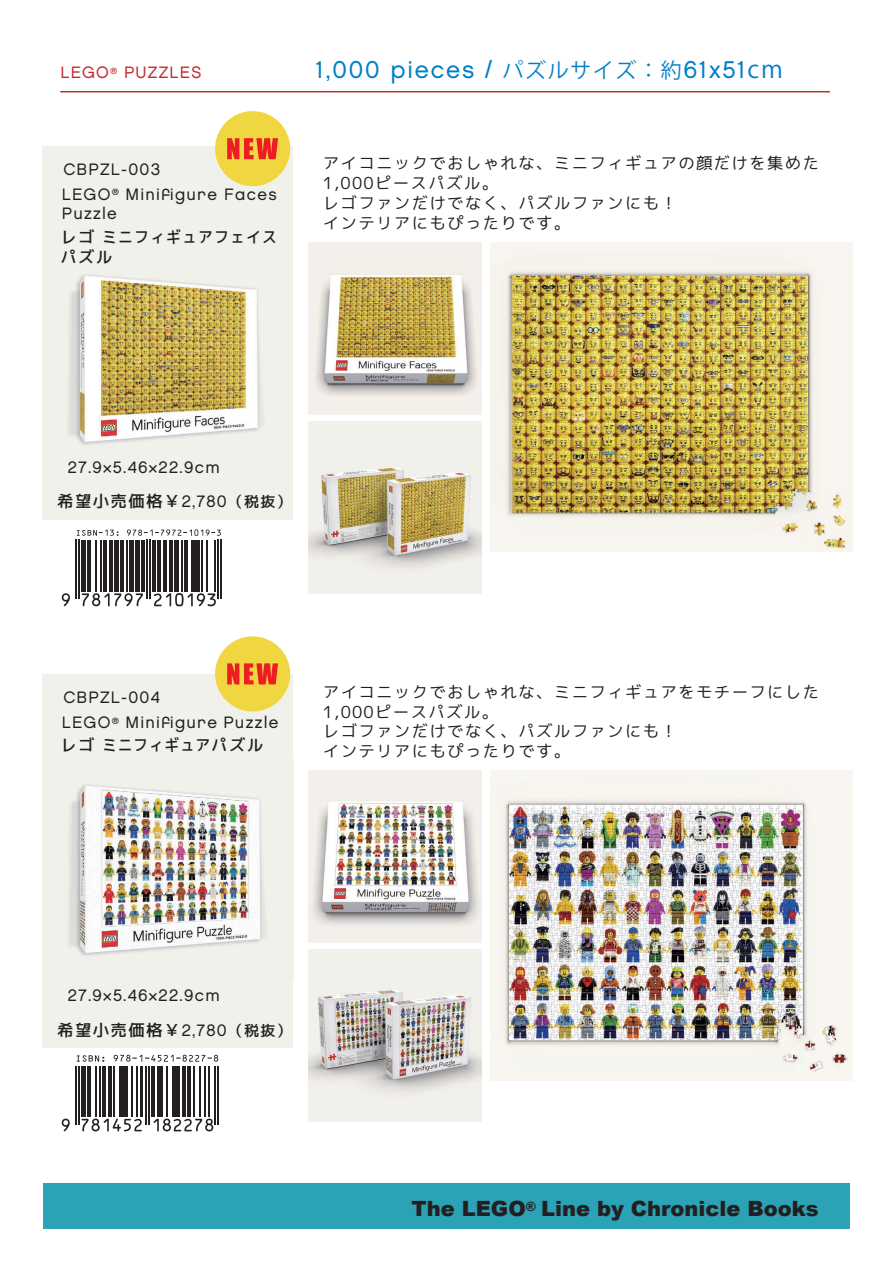
<style>
.page{position:relative;width:893px;height:1263px;background:#fff}
.page>*{position:absolute;margin:0;border:0;box-sizing:border-box;transform-origin:0 0}
.t1{font:24.15px "LEGO Chalet 7080 80";letter-spacing:.075em;color:#007fc6}
.t2{font:900 21px "Arial";color:#231f20}
.t3{font:16.5px/19.8px "mgenplus 2 p regular";letter-spacing:.075em;color:#231f20}
.t4{font:16.5px/19.8px "LEGO Chalet 7080 80";letter-spacing:.075em;color:#231f20}
.t5{font:16.5px/19.8px "mgenplus 2 p medium";letter-spacing:.075em;color:#231f20}
.t6{font:16.5px "LEGO Chalet 7080 80";letter-spacing:.075em;color:#c4272c}
.t7{font:16.5px "mgenplus 2 p medium";letter-spacing:.05em;color:#231f20}
.s1{font-family:"Koz Go Pr 6 N";font-size:21px}
.s2{font-family:"Koz Go Pr 6 N"}
.s3{font-family:"LEGO Chalet 7080 80"}
.s4{font-size:15px}
</style>
<div class="page">
<div style="left:43px;top:674px;width:250px;height:374px;background:#f0f1eb"></div>
<img style="left:68px;top:758px;width:226px;height:222px">
<div style="left:43px;top:146px;width:250px;height:373px;background:#f0f1eb"></div>
<img style="left:68px;top:274px;width:196px;height:171px">
<hr style="left:60px;top:91px;width:770px;height:1px;background:#c4272c">
<div style="left:43px;top:1183px;width:807px;height:45px;background:#2ba2b5"></div>
<div style="left:215px;top:636px;width:75px;height:75px;background:#f0d742;border-radius:50%"></div>
<svg style="left:227px;top:663px;width:51px;height:21px"></svg>
<div style="left:215px;top:111px;width:75px;height:75px;background:#f0d742;border-radius:50%"></div>
<svg style="left:227px;top:138px;width:51px;height:21px"></svg>
<img style="left:309px;top:770px;width:172px;height:173px">
<img style="left:309px;top:949px;width:172px;height:173px">
<img style="left:491px;top:770px;width:361px;height:310px">
<img style="left:491px;top:242px;width:361px;height:310px">
<svg style="left:61px;top:539px;width:161px;height:68px"></svg>
<svg style="left:77px;top:530px;width:41px;height:6px"></svg>
<svg style="left:127px;top:529px;width:94px;height:7px"></svg>
<svg style="left:62px;top:593px;width:8px;height:13px"></svg>
<hr style="left:75px;top:540px;width:2px;height:59px;background:#231f20">
<hr style="left:79px;top:540px;width:1px;height:59px;background:#231f20">
<div style="left:81px;top:540px;width:5px;height:51px;background:#231f20"></div>
<hr style="left:88px;top:540px;width:3px;height:51px;background:#231f20">
<hr style="left:96px;top:540px;width:1px;height:51px;background:#231f20">
<hr style="left:100px;top:540px;width:2px;height:51px;background:#231f20">
<hr style="left:103px;top:540px;width:3px;height:51px;background:#231f20">
<hr style="left:109px;top:540px;width:3px;height:51px;background:#231f20">
<div style="left:114px;top:540px;width:5px;height:51px;background:#231f20"></div>
<hr style="left:120px;top:540px;width:3px;height:51px;background:#231f20">
<hr style="left:126px;top:540px;width:2px;height:51px;background:#231f20">
<div style="left:129px;top:540px;width:5px;height:51px;background:#231f20"></div>
<svg style="left:82px;top:593px;width:61px;height:13px"></svg>
<div style="left:135px;top:540px;width:5px;height:51px;background:#231f20"></div>
<hr style="left:142px;top:540px;width:3px;height:51px;background:#231f20">
<hr style="left:146px;top:540px;width:2px;height:59px;background:#231f20">
<hr style="left:149px;top:540px;width:2px;height:59px;background:#231f20">
<hr style="left:152px;top:540px;width:4px;height:51px;background:#231f20">
<hr style="left:157px;top:540px;width:3px;height:51px;background:#231f20">
<hr style="left:163px;top:540px;width:3px;height:51px;background:#231f20">
<hr style="left:169px;top:540px;width:4px;height:51px;background:#231f20">
<div style="left:174px;top:540px;width:5px;height:51px;background:#231f20"></div>
<hr style="left:182px;top:540px;width:1px;height:51px;background:#231f20">
<hr style="left:185px;top:540px;width:3px;height:51px;background:#231f20">
<hr style="left:191px;top:540px;width:3px;height:51px;background:#231f20">
<hr style="left:196px;top:540px;width:4px;height:51px;background:#231f20">
<hr style="left:202px;top:540px;width:1px;height:51px;background:#231f20">
<svg style="left:154px;top:593px;width:62px;height:13px"></svg>
<hr style="left:206px;top:540px;width:2px;height:51px;background:#231f20">
<hr style="left:214px;top:540px;width:2px;height:51px;background:#231f20">
<hr style="left:217px;top:540px;width:2px;height:59px;background:#231f20">
<hr style="left:220px;top:540px;width:2px;height:59px;background:#231f20">
<img style="left:309px;top:242px;width:172px;height:173px">
<img style="left:309px;top:421px;width:172px;height:173px">
<svg style="left:77px;top:1055px;width:27px;height:7px"></svg>
<svg style="left:114px;top:1055px;width:104px;height:7px"></svg>
<svg style="left:62px;top:1118px;width:8px;height:13px"></svg>
<hr style="left:75px;top:1066px;width:2px;height:58px;background:#231f20">
<hr style="left:78px;top:1066px;width:2px;height:58px;background:#231f20">
<div style="left:81px;top:1066px;width:5px;height:51px;background:#231f20"></div>
<hr style="left:87px;top:1066px;width:3px;height:51px;background:#231f20">
<hr style="left:95px;top:1066px;width:1px;height:51px;background:#231f20">
<hr style="left:100px;top:1066px;width:1px;height:51px;background:#231f20">
<hr style="left:102px;top:1066px;width:3px;height:51px;background:#231f20">
<hr style="left:108px;top:1066px;width:4px;height:51px;background:#231f20">
<hr style="left:113px;top:1066px;width:2px;height:51px;background:#231f20">
<hr style="left:119px;top:1066px;width:3px;height:51px;background:#231f20">
<hr style="left:124px;top:1066px;width:4px;height:51px;background:#231f20">
<hr style="left:131px;top:1066px;width:2px;height:51px;background:#231f20">
<svg style="left:81px;top:1118px;width:61px;height:13px"></svg>
<hr style="left:136px;top:1066px;width:1px;height:51px;background:#231f20">
<hr style="left:140px;top:1066px;width:3px;height:51px;background:#231f20">
<hr style="left:145px;top:1066px;width:1px;height:58px;background:#231f20">
<hr style="left:148px;top:1066px;width:1px;height:58px;background:#231f20">
<hr style="left:151px;top:1066px;width:3px;height:51px;background:#231f20">
<hr style="left:157px;top:1066px;width:3px;height:51px;background:#231f20">
<hr style="left:162px;top:1066px;width:1px;height:51px;background:#231f20">
<hr style="left:166px;top:1066px;width:1px;height:51px;background:#231f20">
<hr style="left:172px;top:1066px;width:3px;height:51px;background:#231f20">
<hr style="left:177px;top:1066px;width:3px;height:51px;background:#231f20">
<hr style="left:183px;top:1066px;width:3px;height:51px;background:#231f20">
<hr style="left:187px;top:1066px;width:3px;height:51px;background:#231f20">
<hr style="left:193px;top:1066px;width:2px;height:51px;background:#231f20">
<hr style="left:199px;top:1066px;width:2px;height:51px;background:#231f20">
<svg style="left:154px;top:1118px;width:59px;height:13px"></svg>
<hr style="left:204px;top:1066px;width:1px;height:51px;background:#231f20">
<hr style="left:209px;top:1066px;width:1px;height:51px;background:#231f20">
<hr style="left:215px;top:1066px;width:1px;height:58px;background:#231f20">
<hr style="left:218px;top:1066px;width:1px;height:58px;background:#231f20">
<p class="t6" style="left:60px;top:63px;width:142px">LEGO<sup>®</sup> PUZZLES</p>
<p class="t4" style="left:63px;top:159px;width:98px">CBPZL-003</p>
<p class="t4" style="left:62px;top:184px;width:216px">LEGO<sup>®</sup> Minifigure Faces<br>Puzzle</p>
<p class="t5" style="left:60px;top:227px;width:218px">レゴ ミニフィギュアフェイスパズル</p>
<h1 class="t1" style="left:316px;top:55px;width:469px">1,000 pieces / <span class="s1">パズルサイズ：約</span>61x51<span class="s2">cm</span></h1>
<p class="t3" style="left:323px;top:153px;width:498px">アイコニックでおしゃれな、ミニフィギュアの顔だけを集めた<br>1,000ピースパズル。<br>レゴファンだけでなく、パズルファンにも！<br>インテリアにもぴったりです。</p>
<p class="t4" style="left:68px;top:457px;width:153px">27.9×5.46×22.9cm</p>
<p class="t5" style="left:57px;top:491px;width:236px">希望小売価格￥<span class="s3">2,780</span><span class="s4">（税抜）</span></p>
<p class="t3" style="left:323px;top:682px;width:498px">アイコニックでおしゃれな、ミニフィギュアをモチーフにした<br>1,000ピースパズル。<br>レゴファンだけでなく、パズルファンにも！</p>
<p class="t4" style="left:63px;top:688px;width:98px">CBPZL-004</p>
<p class="t4" style="left:62px;top:712px;width:218px">LEGO<sup>®</sup> Minifigure Puzzle</p>
<p class="t7" style="left:60px;top:733px;width:204px">レゴ ミニフィギュアパズル</p>
<p class="t3" style="left:323px;top:741px;width:249px">インテリアにもぴったりです。</p>
<p class="t4" style="left:68px;top:985px;width:153px">27.9×5.46×22.9cm</p>
<p class="t5" style="left:57px;top:1020px;width:236px">希望小売価格￥<span class="s3">2,780</span><span class="s4">（税抜）</span></p>
<p class="t2" style="left:412px;top:1193px;width:409px">The LEGO<sup>®</sup> Line by Chronicle Books</p>
</div>
